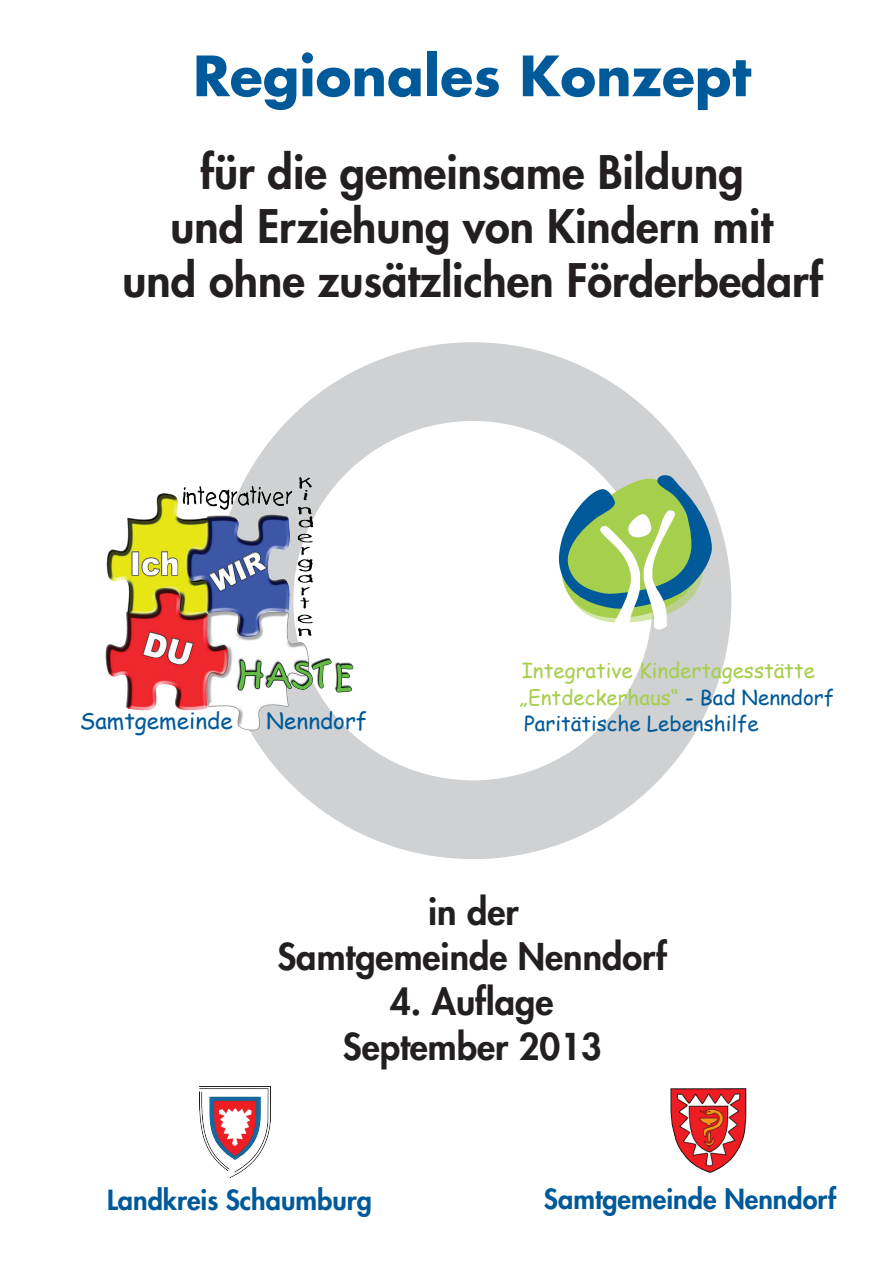
<style>
.page{position:relative;width:893px;height:1263px;background:#fff}
.page>*{position:absolute;margin:0;border:0;box-sizing:border-box;transform-origin:0 0}
.t1{font:700 54px "Futura";color:#005999}
.t2{font:800 45px/54px "Futura";color:#231f20;text-align:center}
.t3{font:800 36px/45px "Futura";color:#231f20;text-align:center}
.t4{font:800 27px "Futura";color:#005999}
.t5{font:22.5px "Comic Sans MS";color:#005999}
.t6{font:20.55px/26.4px "Comic Sans MS";color:#a7cf4e}
.t7{font:20.55px "Comic Sans MS";color:#005999}
.s1{color:#005999}
</style>
<div class="page">
<img style="left:200px;top:1086px;width:70px;height:91px">
<img style="left:670px;top:1088px;width:77px;height:85px">
<div style="left:215px;top:342px;width:516px;height:517px;border:79px solid #cfd1d2;border-radius:50%"></div>
<svg style="left:558px;top:475px;width:154px;height:163px"></svg>
<img style="left:105px;top:469px;width:250px;height:268px">
<p class="t1" style="left:193px;top:40px;width:560px">Regionales Konzept</p>
<p class="t2" style="left:122px;top:145px;width:702px">für die gemeinsame Bildung<br>und Erziehung von Kindern mit<br>und ohne zusätzlichen Förderbedarf</p>
<p class="t6" style="left:519px;top:657px;width:316px">Integrative Kindertagesstätte „Entdeckerhaus“ <span class="s1">- Bad Nenndorf</span></p>
<p class="t5" style="left:80px;top:704px;width:154px">Samtgemeinde</p>
<p class="t5" style="left:266px;top:704px;width:103px">Nenndorf</p>
<p class="t7" style="left:524px;top:708px;width:236px">Paritätische Lebenshilfe</p>
<p class="t3" style="left:277px;top:889px;width:391px">in der<br>Samtgemeinde Nenndorf</p>
<p class="t3" style="left:343px;top:979px;width:261px">4. Auflage<br>September 2013</p>
<p class="t4" style="left:107px;top:1183px;width:266px">Landkreis Schaumburg</p>
<p class="t4" style="left:544px;top:1182px;width:294px">Samtgemeinde Nenndorf</p>
</div>
